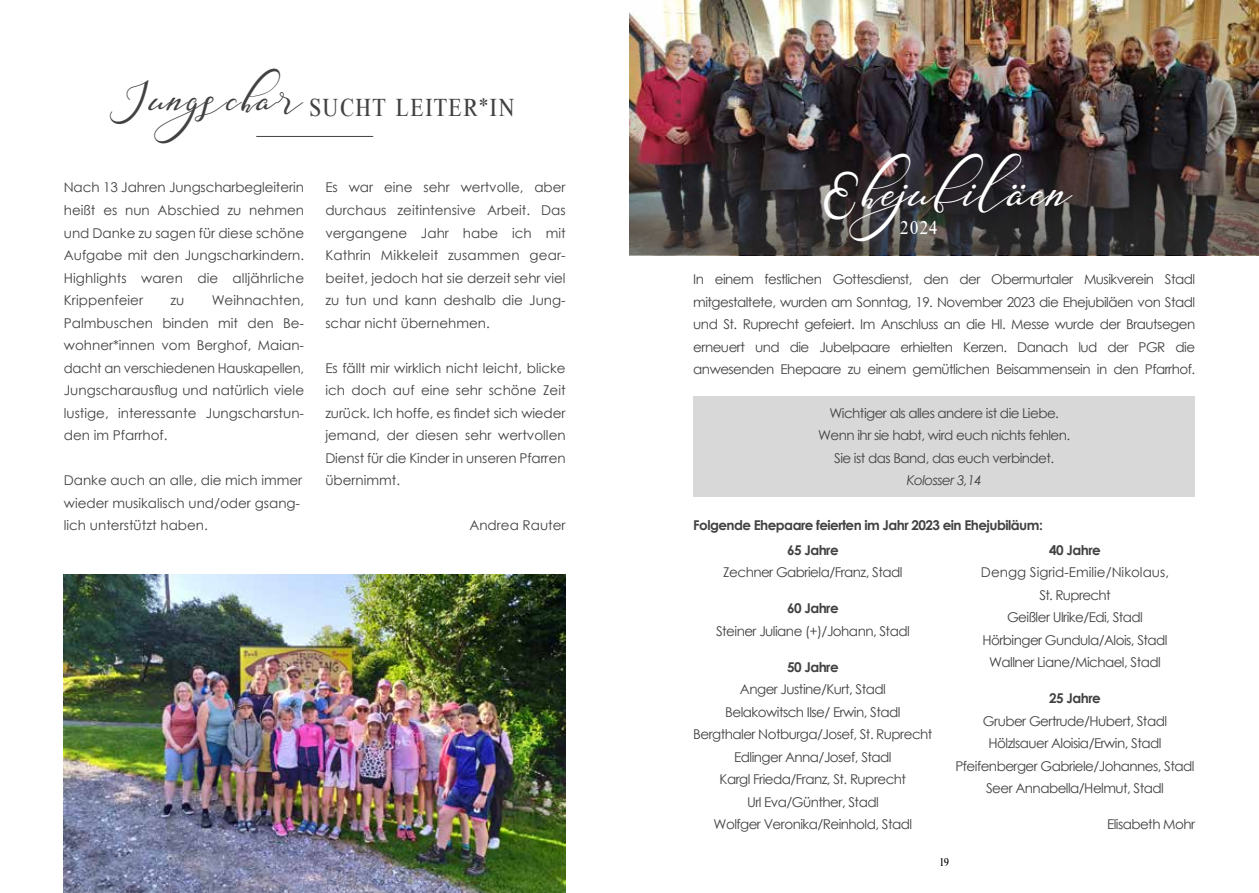
<style>
.page{position:relative;width:1259px;height:893px;background:#fff}
.page>*{position:absolute;margin:0;border:0;box-sizing:border-box;transform-origin:0 0}
.t1{font:45.15px "Nazeefa Script";letter-spacing:.05em;color:#fff}
.t2{font:25.5px "Nimbus Roman Becker No 9 T Con";letter-spacing:.05em;color:#424242}
.t3{font:19.5px "Nimbus Roman Becker No 9 T Con";color:#fff}
.t4{font:13.5px/22.5px "Century Gothic";letter-spacing:-.04em;color:#424242;text-align:justify}
.t5{font:13.5px/22.5px "Century Gothic";color:#424242}
.t6{font:700 13.5px "Century Gothic";letter-spacing:-.04em;color:#424242}
.t7{font:italic 13.5px "Century Gothic";letter-spacing:-.04em;color:#424242}
.t8{font:12px "Nimbus Roman Becker No 9 T Con";color:#000}
.s1{font-family:"Nazeefa Script";font-size:36px}
</style>
<div class="page">
<div style="left:693px;top:396px;width:502px;height:101px;background:#d8d8d8"></div>
<img style="left:629px;top:0;width:630px;height:97px">
<hr style="left:256px;top:136px;width:117px;height:1px;background:#424242">
<img style="left:64px;top:575px;width:502px;height:318px">
<img style="left:629px;top:97px;width:630px;height:158px">
<h2 class="t2" style="left:115px;top:93px;width:402px"><span class="s1">Jun gschar</span> SUCHT LEITER*IN</h2>
<p class="t4" style="left:325px;top:176px;width:242px">Es war eine sehr wertvolle, aber durchaus zeitintensive Arbeit. Das vergangene Jahr habe ich mit Kathrin Mikkeleit zusammen gear&shy;beitet, jedoch hat sie derzeit sehr viel zu tun und kann deshalb die Jung&shy;schar nicht übernehmen.</p>
<p class="t4" style="left:325px;top:356px;width:242px">Es fällt mir wirklich nicht leicht, blicke ich doch auf eine sehr schöne Zeit zurück. Ich hoffe, es findet sich wieder jemand, der diesen sehr wertvollen Dienst für die Kinder in unseren Pfarren übernimmt.</p>
<p class="t5" style="left:469px;top:514px;width:98px">Andrea Rauter</p>
<p class="t4" style="left:64px;top:176px;width:242px">Nach 13 Jahren Jungscharbegleiterin heißt es nun Abschied zu nehmen und Danke zu sagen für diese schöne Aufgabe mit den Jungscharkindern.<br>Highlights waren die alljährliche Krippenfeier</p>
<p class="t4" style="left:64px;top:289px;width:242px;text-indent:148px">Weihnachten, Palmbuschen binden mit den Be&shy;wohner*innen vom Berghof, Maian&shy;dacht an verschiedenen Hauskapellen, Jungscharausflug und natürlich viele lustige, interessante Jungscharstun&shy;den im Pfarrhof.</p>
<p class="t5" style="left:64px;top:469px;width:240px">Danke auch an alle, die mich immer wieder musikalisch und/oder gsang&shy;lich unterstützt haben.</p>
<p class="t4" style="left:170px;top:289px;width:15px">zu</p>
<h1 class="t1" style="left:823px;top:171px;width:244px">Ehejubiläen</h1>
<h3 class="t3" style="left:900px;top:217px;width:39px">2024</h3>
<p class="t4" style="left:693px;top:268px;width:503px">In einem festlichen Gottesdienst, den der Obermurtaler Musikverein Stadl mitgestaltete, wurden am Sonntag, 19. November 2023 die Ehejubiläen von Stadl und St. Ruprecht gefeiert. Im Anschluss an die Hl. Messe wurde der Brautsegen erneuert und die Jubelpaare erhielten Kerzen. Danach lud der PGR die anwesenden Ehepaare zu einem gemütlichen Beisammensein in den Pfarrhof.</p>
<p class="t4" style="left:818px;top:401px;width:253px;text-align:center">Wichtiger als alles andere ist die Liebe.<br>Wenn ihr sie habt, wird euch nichts fehlen.<br>Sie ist das Band, das euch verbindet.</p>
<p class="t7" style="left:906px;top:472px;width:77px">Kolosser 3,14</p>
<p class="t6" style="left:693px;top:517px;width:351px">Folgende Ehepaare feierten im Jahr 2023 ein Ehejubiläum:</p>
<p class="t6" style="left:787px;top:541px;width:53px">65 Jahre</p>
<p class="t4" style="left:723px;top:561px;width:181px">Zechner Gabriela/Franz, Stadl</p>
<p class="t6" style="left:787px;top:600px;width:53px">60 Jahre</p>
<p class="t4" style="left:716px;top:619px;width:195px">Steiner Juliane (+)/Johann, Stadl</p>
<p class="t6" style="left:787px;top:658px;width:53px">50 Jahre</p>
<p class="t4" style="left:693px;top:678px;width:241px;text-align:center">Anger Justine/Kurt, Stadl<br>Belakowitsch Ilse/ Erwin, Stadl<br>Bergthaler Notburga/Josef, St. Ruprecht<br>Edlinger Anna/Josef, Stadl<br>Kargl Frieda/Franz, St. Ruprecht<br>Url Eva/Günther, Stadl<br>Wolfger Veronika/Reinhold, Stadl</p>
<p class="t6" style="left:1049px;top:541px;width:53px">40 Jahre</p>
<p class="t4" style="left:981px;top:561px;width:190px;text-align:center">Dengg Sigrid-Emilie/Nikolaus,<br>St. Ruprecht<br>Geißler Ulrike/Edi, Stadl<br>Hörbinger Gundula/Alois, Stadl<br>Wallner Liane/Michael, Stadl</p>
<p class="t6" style="left:1049px;top:690px;width:53px">25 Jahre</p>
<p class="t4" style="left:955px;top:709px;width:241px;text-align:center">Gruber Gertrude/Hubert, Stadl Hölzlsauer Aloisia/Erwin, Stadl Pfeifenberger Gabriele/Johannes, Stadl Seer Annabella/Helmut, Stadl</p>
<p class="t4" style="left:1107px;top:813px;width:90px">Elisabeth Mohr</p>
<p class="t8" style="left:939px;top:855px;width:11px">19</p>
</div>
